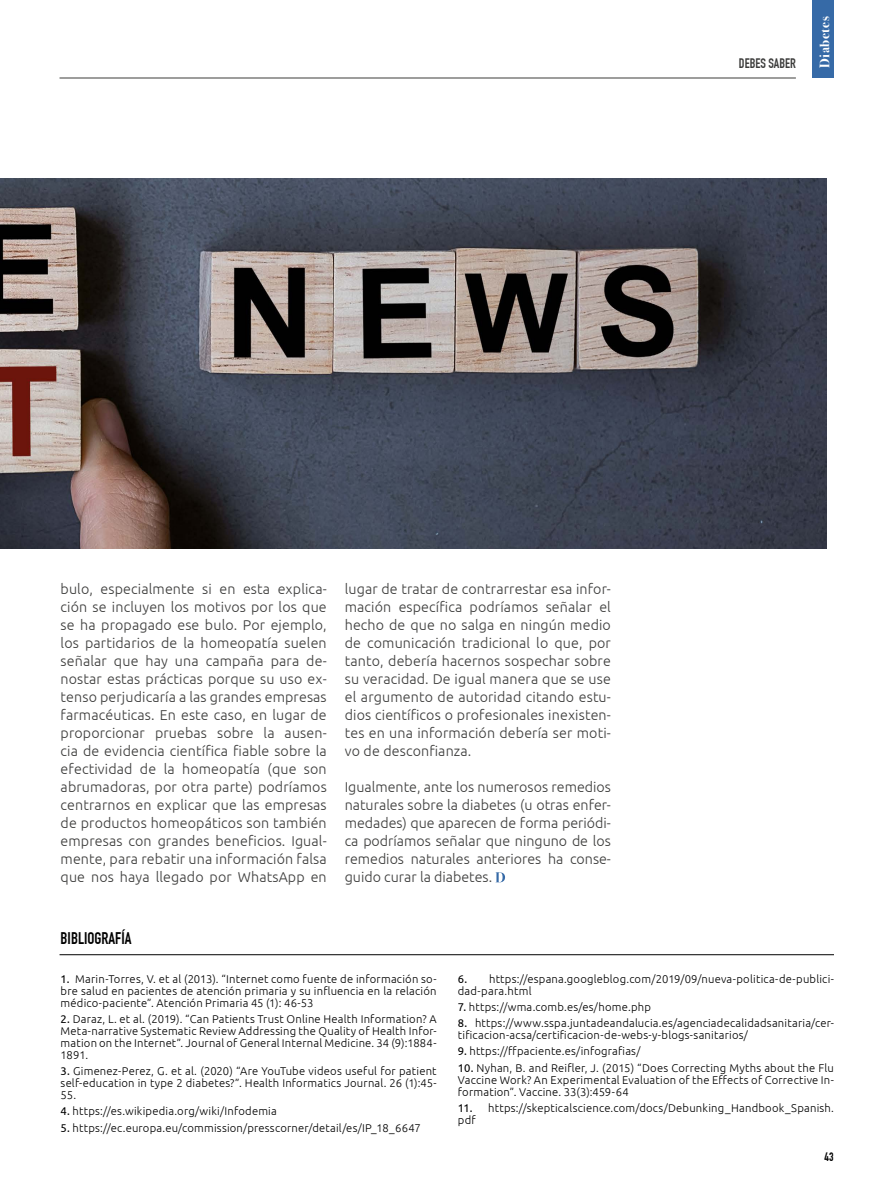
<style>
.page{position:relative;width:893px;height:1191px;background:#fff}
.page>*{position:absolute;margin:0;border:0;box-sizing:border-box;transform-origin:0 0}
.t1{font:16.5px "DIN Engschrift Std";color:#000}
.t2{font:300 14.25px/18px "Ubuntu";letter-spacing:.01em;color:#3c3c3b;text-align:justify}
.t3{font:13.5px "DIN Engschrift Std";color:#3c3c3b}
.t4{font:700 13.5px "Bodoni Svty Two ITCTT";letter-spacing:.04em;color:#fff}
.t5{font:12px "DIN Engschrift Std";color:#000}
.t6{font:300 11.25px/12px "Ubuntu";letter-spacing:.02em;color:#000;text-align:justify}
.s1{font-weight:400}
</style>
<div class="page">
<hr style="left:60px;top:78px;width:736px;height:1px;background:#3c3c3b">
<div style="left:812px;top:0;width:21px;height:78px;background:#366aa7"></div>
<hr style="left:60px;top:954px;width:774px;height:1px;background:#000">
<svg style="left:495px;top:872px;width:10px;height:10px"></svg>
<img style="left:0;top:179px;width:827px;height:370px">
<p class="t3" style="left:739px;top:55px;width:58px">DEBES SABER</p>
<p class="t4" style="left:813px;top:68px;width:53px;rotate:-90deg">Diabetes</p>
<p class="t2" style="left:61px;top:580px;width:268px">bulo, especialmente si en esta explica&shy;ción se incluyen los motivos por los que se ha propagado ese bulo. Por ejemplo, los partidarios de la homeopatía suelen señalar que hay una campaña para de&shy;nostar estas prácticas porque su uso ex&shy;tenso perjudicaría a las grandes empresas farmacéuticas. En este caso, en lugar de proporcionar pruebas sobre la ausen&shy;cia de evidencia científica fiable sobre la efectividad de la homeopatía (que son abrumadoras, por otra parte) podríamos centrarnos en explicar que las empresas de productos homeopáticos son también empresas con grandes beneficios. Igual&shy;mente, para rebatir una información falsa que nos haya llegado por WhatsApp en</p>
<p class="t2" style="left:345px;top:580px;width:268px">lugar de tratar de contrarrestar esa infor&shy;mación específica podríamos señalar el hecho de que no salga en ningún medio de comunicación tradicional lo que, por tanto, debería hacernos sospechar sobre su veracidad. De igual manera que se use el argumento de autoridad citando estu&shy;dios científicos o profesionales inexisten&shy;tes en una información debería ser moti&shy;vo de desconfianza.</p>
<p class="t2" style="left:345px;top:778px;width:268px">Igualmente, ante los numerosos remedios naturales sobre la diabetes (u otras enfer&shy;medades) que aparecen de forma periódi&shy;ca podríamos señalar que ninguno de los remedios naturales anteriores ha conse&shy;guido curar la diabetes.</p>
<h1 class="t1" style="left:61px;top:928px;width:72px">BIBLIOGRAFÍA</h1>
<p class="t6" style="left:61px;top:972px;width:378px"><span class="s1">1.</span> Marin-Torres, V. et al (2013). “Internet como fuente de información so&shy;bre salud en pacientes de atención primaria y su influencia en la relación médico-paciente”. Atención Primaria 45 (1): 46-53</p>
<p class="t6" style="left:61px;top:1012px;width:378px"><span class="s1">2.</span> Daraz, L. et al. (2019). “Can Patients Trust Online Health Information? A Meta-narrative Systematic Review Addressing the Quality of Health Infor&shy;mation on the Internet”. Journal of General Internal Medicine. 34 (9):1884- 1891.</p>
<p class="t6" style="left:61px;top:1064px;width:378px"><span class="s1">3.</span> Gimenez-Perez, G. et al. (2020) “Are YouTube videos useful for patient self-education in type 2 diabetes?”. Health Informatics Journal. 26 (1):45- 55.</p>
<p class="t6" style="left:61px;top:1105px;width:218px"><span class="s1">4.</span> https://es.wikipedia.org/wiki/Infodemia</p>
<p class="t6" style="left:61px;top:1121px;width:362px"><span class="s1">5.</span> https://ec.europa.eu/commission/presscorner/detail/es/IP_18_6647</p>
<p class="t6" style="left:458px;top:972px;width:378px"><span class="s1">6.</span> https://espana.googleblog.com/2019/09/nueva-politica-de-publici&shy;dad-para.html</p>
<p class="t6" style="left:458px;top:1000px;width:195px"><span class="s1">7.</span> https://wma.comb.es/es/home.php</p>
<p class="t6" style="left:458px;top:1017px;width:378px"><span class="s1">8.</span> https://www.sspa.juntadeandalucia.es/agenciadecalidadsanitaria/cer&shy;tificacion-acsa/certificacion-de-webs-y-blogs-sanitarios/</p>
<p class="t6" style="left:458px;top:1045px;width:184px"><span class="s1">9.</span> https://ffpaciente.es/infografias/</p>
<p class="t6" style="left:458px;top:1061px;width:378px"><span class="s1">10.</span> Nyhan, B. and Reifler, J. (2015) “Does Correcting Myths about the Flu Vaccine Work? An Experimental Evaluation of the Effects of Corrective In&shy;formation”. Vaccine. 33(3):459-64</p>
<p class="t6" style="left:458px;top:1101px;width:378px"><span class="s1">11.</span> https://skepticalscience.com/docs/Debunking_Handbook_Spanish. pdf</p>
<p class="t5" style="left:824px;top:1149px;width:10px">43</p>
</div>
